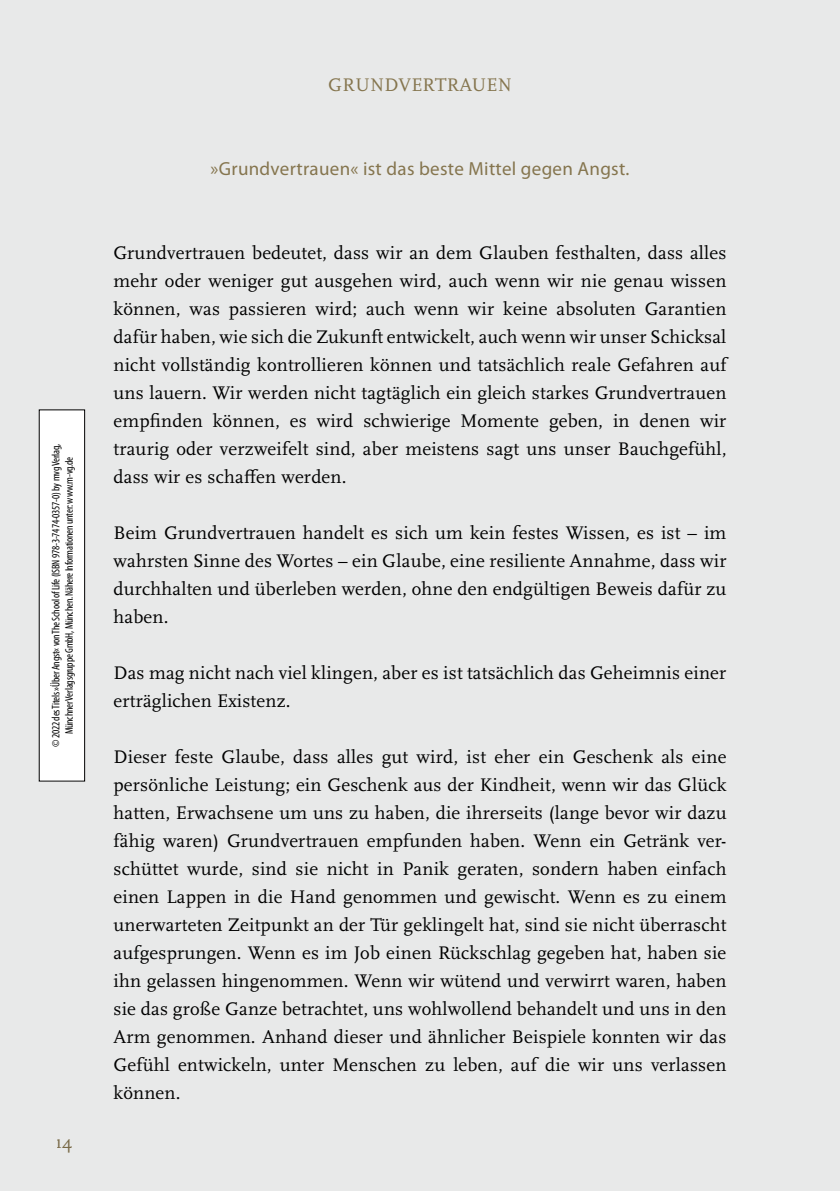
<style>
.page{position:relative;width:840px;height:1191px;background:#fff}
.page>*{position:absolute;margin:0;border:0;box-sizing:border-box;transform-origin:0 0}
.no_indent_line_space{font:19px/28px "Scala Pro";letter-spacing:.01em;color:#000;text-align:justify}
.no_indent_line_space-2{font:19px "Myriad Pro";letter-spacing:.015em;color:#85754e}
.no_indent_line_space-3{font:19px "Scala Pro";letter-spacing:.01em;color:#85754e}
.t1{font:condensed 11px/13.2px "Myriad Pro";letter-spacing:-.02em;color:#000;text-align:center}
</style>
<div class="page">
<div style="left:0;top:0;width:839px;height:1191px;background:#e8e9e9"></div>
<div style="left:39px;top:410px;width:46px;height:371px;background:#fff"></div>
<div style="left:39px;top:409px;width:46px;height:372px;border:1px solid #000"></div>
<p class="t1" style="left:49px;top:747px;width:304px;rotate:-90deg">© 2022 des Titels »Über Angst« von The School of Life (ISBN 978-3-7474-0357-0) by mvg Verlag,<br>Münchner Verlagsgruppe GmbH, München. Nähere Informationen unter: www.m-vg.de</p>
<p class="no_indent_line_space-3" style="left:57px;top:1130px;width:17px">14</p>
<p class="no_indent_line_space-3" style="left:328px;top:73px;width:185px">GRUNDVERTRAUEN</p>
<p class="no_indent_line_space-2" style="left:210px;top:157px;width:420px">»Grundvertrauen« ist das beste Mittel gegen Angst.</p>
<p class="no_indent_line_space" style="left:113px;top:238px;width:614px">Grundvertrauen bedeutet, dass wir an dem Glauben festhalten, dass alles mehr oder weniger gut ausgehen wird, auch wenn wir nie genau wissen können, was passieren wird; auch wenn wir keine absoluten Garantien dafür haben, wie sich die Zukunft entwickelt, auch wenn wir unser Schicksal nicht vollständig kontrollieren können und tatsächlich reale Gefahren auf uns lauern. Wir werden nicht tagtäglich ein gleich starkes Grundvertrauen empfinden können, es wird schwierige Momente geben, in denen wir traurig oder verzweifelt sind, aber meistens sagt uns unser Bauchgefühl, dass wir es schaffen werden.</p>
<p class="no_indent_line_space" style="left:113px;top:518px;width:614px">Beim Grundvertrauen handelt es sich um kein festes Wissen, es ist – im wahrsten Sinne des Wortes – ein Glaube, eine resiliente Annahme, dass wir durchhalten und überleben werden, ohne den endgültigen Beweis dafür zu haben.</p>
<p class="no_indent_line_space" style="left:113px;top:658px;width:614px">Das mag nicht nach viel klingen, aber es ist tatsächlich das Geheimnis einer erträglichen Existenz.</p>
<p class="no_indent_line_space" style="left:113px;top:742px;width:614px">Dieser feste Glaube, dass alles gut wird, ist eher ein Geschenk als eine persönliche Leistung; ein Geschenk aus der Kindheit, wenn wir das Glück hatten, Erwachsene um uns zu haben, die ihrerseits (lange bevor wir dazu fähig waren) Grundvertrauen empfunden haben. Wenn ein Getränk ver&shy;schüttet wurde, sind sie nicht in Panik geraten, sondern haben einfach einen Lappen in die Hand genommen und gewischt. Wenn es zu einem unerwarteten Zeitpunkt an der Tür geklingelt hat, sind sie nicht überrascht aufgesprungen. Wenn es im Job einen Rückschlag gegeben hat, haben sie ihn gelassen hingenommen. Wenn wir wütend und verwirrt waren, haben sie das große Ganze betrachtet, uns wohlwollend behandelt und uns in den Arm genommen. Anhand dieser und ähnlicher Beispiele konnten wir das Gefühl entwickeln, unter Menschen zu leben, auf die wir uns verlassen können.</p>
</div>
